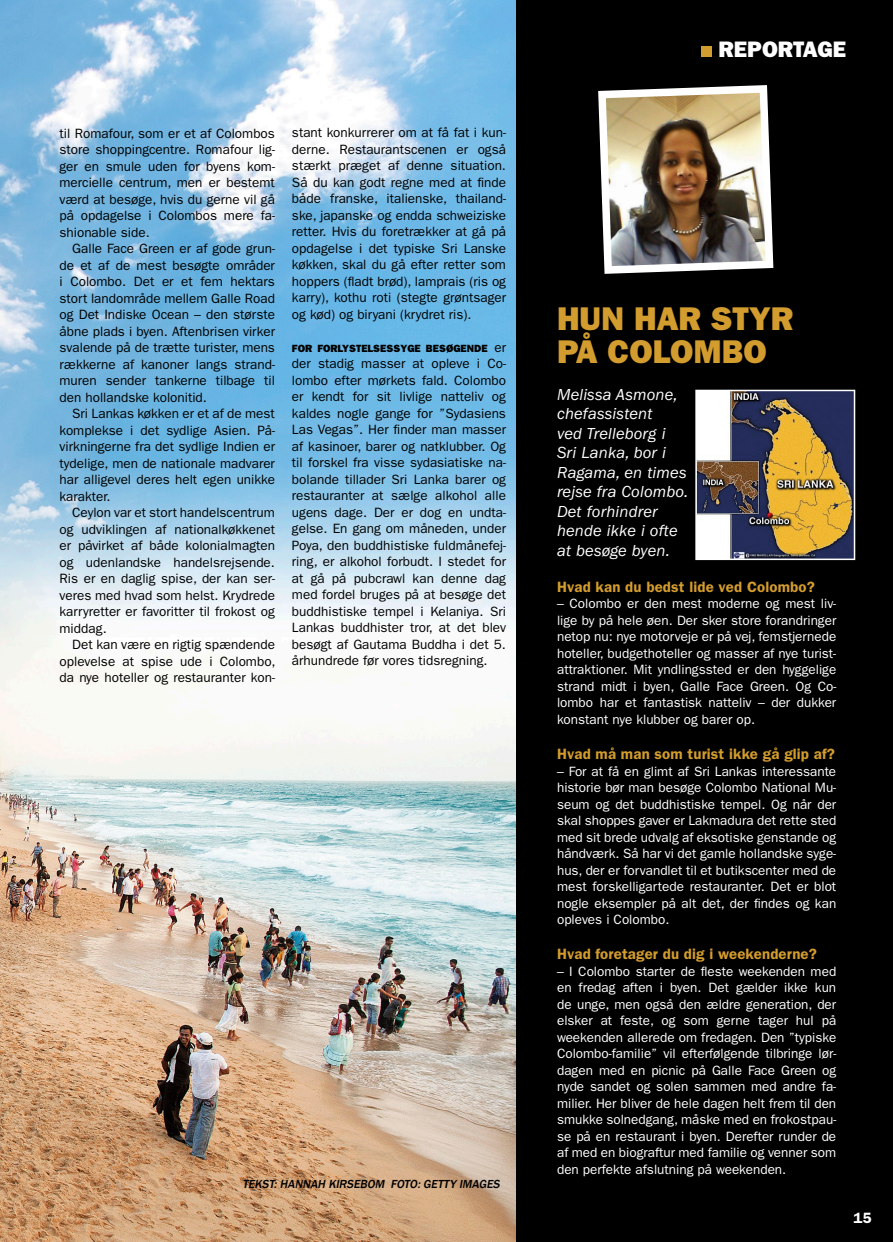
<style>
.page{position:relative;width:893px;height:1242px;background:#fff}
.page>*{position:absolute;margin:0;border:0;box-sizing:border-box;transform-origin:0 0}
.t1{font:33px/33px "ITC Franklin Gothic Std Hvy";color:#d39c2e}
.t2{font:22.5px "ITC Franklin Gothic Std Hvy";color:#fff}
.t3{font:italic 16.5px/19.5px "ITC Franklin Gothic Std";letter-spacing:.01em;color:#fff}
.t4{font:600 15px "ITC Franklin Gothic Std";letter-spacing:.01em;color:#d39c2e}
.t5{font:600 15px "ITC Franklin Gothic Std";color:#fff}
.t6{font:13.5px/16.5px "ITC Franklin Gothic Std";color:#000;text-align:justify}
.t7{font:13.5px/16.5px "ITC Franklin Gothic Std";color:#fff;text-align:justify}
.t8{font:italic 500 12px "Franklin Gothic";color:#000}
.t9{font:10.5px "ITC Franklin Gothic Std Hvy";color:#000}
.s1{font-family:"ITC Franklin Gothic Std";font-size:13.5px}
</style>
<div class="page">
<img style="left:0;top:0;width:516px;height:1242px">
<div style="left:516px;top:0;width:377px;height:1242px;background:#000"></div>
<div style="left:701px;top:46px;width:11px;height:11px;background:#d39c2e"></div>
<img style="left:598px;top:85px;width:175px;height:189px">
<img style="left:695px;top:390px;width:160px;height:170px">
<p class="t6" style="left:60px;top:125px;width:217px">til Romafour, som er et af Colombos store shoppingcentre. Romafour lig&shy;ger en smule uden for byens kom&shy;mercielle centrum, men er bestemt værd at besøge, hvis du gerne vil gå på opdagelse i Colombos mere fa&shy;shionable side.</p>
<p class="t6" style="left:60px;top:240px;width:217px;text-indent:13px">Galle Face Green er af gode grun&shy;de et af de mest besøgte områder i Colombo. Det er et fem hektars stort landområde mellem Galle Road og Det Indiske Ocean – den største åbne plads i byen. Aftenbrisen virker svalende på de trætte turister, mens rækkerne af kanoner langs strand&shy;muren sender tankerne tilbage til den hollandske kolonitid.</p>
<p class="t6" style="left:60px;top:405px;width:217px;text-indent:13px">Sri Lankas køkken er et af de mest komplekse i det sydlige Asien. På&shy;virkningerne fra det sydlige Indien er tydelige, men de nationale madvarer har alligevel deres helt egen unikke karakter.</p>
<p class="t6" style="left:60px;top:504px;width:217px;text-indent:13px">Ceylon var et stort handelscentrum og udviklingen af nationalkøkkenet er påvirket af både kolonialmagten og udenlandske handelsrejsende.<br>Ris er en daglig spise, der kan ser&shy;veres med hvad som helst. Krydrede karryretter er favoritter til frokost og middag.</p>
<p class="t6" style="left:60px;top:636px;width:218px;text-indent:13px">Det kan være en rigtig spændende oplevelse at spise ude i Colombo, da nye hoteller og restauranter kon-</p>
<p class="t6" style="left:292px;top:124px;width:216px">stant konkurrerer om at få fat i kun&shy;derne. Restaurantscenen er også stærkt præget af denne situation.<br>Så du kan godt regne med at finde både franske, italienske, thailand&shy;ske, japanske og endda schweiziske retter. Hvis du foretrækker at gå på opdagelse i det typiske Sri Lanske køkken, skal du gå efter retter som hoppers (fladt brød), lamprais (ris og karry), kothu roti (stegte grøntsager og kød) og biryani (krydret ris).</p>
<p class="t9" style="left:292px;top:342px;width:216px">FOR FORLYSTELSESSYGE BESØGENDE <span class="s1">er</span></p>
<p class="t6" style="left:292px;top:355px;width:216px">der stadig masser at opleve i Co&shy;lombo efter mørkets fald. Colombo er kendt for sit livlige natteliv og kaldes nogle gange for ”Sydasiens Las Vegas”. Her finder man masser af kasinoer, barer og natklubber. Og til forskel fra visse sydasiatiske na&shy;bolande tillader Sri Lanka barer og restauranter at sælge alkohol alle ugens dage. Der er dog en undta&shy;gelse. En gang om måneden, under Poya, den buddhistiske fuldmånefej&shy;ring, er alkohol forbudt. I stedet for at gå på pubcrawl kan denne dag med fordel bruges på at besøge det buddhistiske tempel i Kelaniya. Sri Lankas buddhister tror, at det blev besøgt af Gautama Buddha i det 5. århundrede før vores tidsregning.</p>
<p class="t8" style="left:242px;top:1176px;width:262px">TEKST:HANNAH KIRSEBOM FOTO:GETTY IMAGES</p>
<h2 class="t2" style="left:718px;top:36px;width:129px">REPORTAGE</h2>
<h1 class="t1" style="left:557px;top:302px;width:238px">HUN HAR STYR<br>PÅ COLOMBO</h1>
<p class="t3" style="left:557px;top:385px;width:133px">Melissa Asmone, chefassistent<br>ved Trelleborg i<br>Sri Lanka, bor i<br>Ragama, en times rejse fra Colombo.<br>Det forhindrer hende ikke i ofte at besøge byen.</p>
<p class="t4" style="left:557px;top:578px;width:259px">Hvad kan du bedst lide ved Colombo?</p>
<p class="t7" style="left:557px;top:595px;width:281px">– Colombo er den mest moderne og mest liv&shy;lige by på hele øen. Der sker store forandringer netop nu: nye motorveje er på vej, femstjernede hoteller, budgethoteller og masser af nye turist&shy;attraktioner. Mit yndlingssted er den hyggelige strand midt i byen, Galle Face Green. Og Co&shy;lombo har et fantastisk natteliv – der dukker konstant nye klubber og barer op.</p>
<p class="t4" style="left:557px;top:745px;width:279px">Hvad må man som turist ikke gå glip af?</p>
<p class="t7" style="left:557px;top:763px;width:281px">– For at få en glimt af Sri Lankas interessante historie bør man besøge Colombo National Mu&shy;seum og det buddhistiske tempel. Og når der skal shoppes gaver er Lakmadura det rette sted med sit brede udvalg af eksotiske genstande og håndværk. Så har vi det gamle hollandske syge&shy;hus, der er forvandlet til et butikscenter med de mest forskelligartede restauranter. Det er blot nogle eksempler på alt det, der findes og kan opleves i Colombo.</p>
<p class="t4" style="left:557px;top:945px;width:261px">Hvad foretager du dig i weekenderne?</p>
<p class="t7" style="left:557px;top:963px;width:281px">– I Colombo starter de fleste weekenden med en fredag aften i byen. Det gælder ikke kun de unge, men også den ældre generation, der elsker at feste, og som gerne tager hul på weekenden allerede om fredagen. Den ”typiske Colombo-familie” vil efterfølgende tilbringe lør&shy;dagen med en picnic på Galle Face Green og nyde sandet og solen sammen med andre fa&shy;milier. Her bliver de hele dagen helt frem til den smukke solnedgang, måske med en frokostpau&shy;se på en restaurant i byen. Derefter runder de af med en biograftur med familie og venner som den perfekte afslutning på weekenden.</p>
<p class="t5" style="left:853px;top:1208px;width:20px">15</p>
</div>
